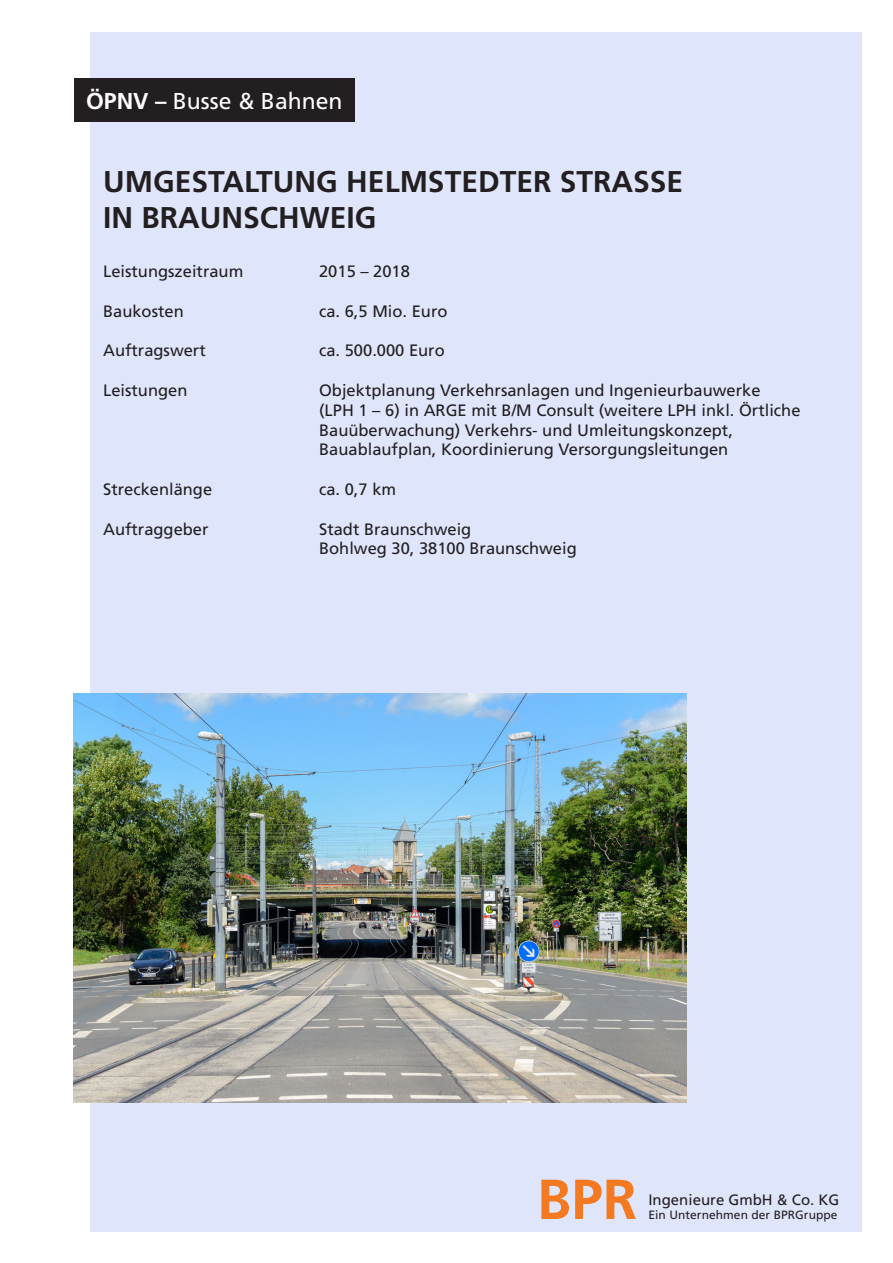
<style>
.page{position:relative;width:893px;height:1263px;background:#fff}
.page>*{position:absolute;margin:0;border:0;box-sizing:border-box;transform-origin:0 0}
.t1{font:700 56.25px "Frutiger LT Std";color:#f47921}
.t2{font:700 30px/36px "Frutiger LT Std";color:#231f20}
.t3{font:22.95px "Frutiger LT Std";color:#fff}
.t4{font:16.5px/19.8px "Frutiger LT Std";color:#231f20}
.t5{font:15px "Frutiger LT Std";color:#231f20}
.t6{font:12px "Frutiger LT Std";letter-spacing:.005em;color:#231f20}
.s1{font-weight:700}
</style>
<div class="page">
<div style="left:90px;top:32px;width:771px;height:1200px;background:#dfe6fc"></div>
<div style="left:74px;top:79px;width:281px;height:43px;background:#231f20"></div>
<img style="left:74px;top:693px;width:612px;height:409px">
<p class="t3" style="left:86px;top:88px;width:258px"><span class="s1">ÖPNV –</span> Busse &amp; Bahnen</p>
<p class="t2" style="left:103px;top:163px;width:581px">UMGESTALTUNG HELMSTEDTER STRASSE<br>IN BRAUNSCHWEIG</p>
<p class="t4" style="left:103px;top:262px;width:142px">Leistungszeitraum</p>
<p class="t4" style="left:319px;top:262px;width:92px">2015 – 2018</p>
<p class="t4" style="left:103px;top:301px;width:82px">Baukosten</p>
<p class="t4" style="left:319px;top:301px;width:130px">ca. 6,5 Mio. Euro</p>
<p class="t4" style="left:103px;top:341px;width:104px">Auftragswert</p>
<p class="t4" style="left:319px;top:341px;width:127px">ca. 500.000 Euro</p>
<p class="t4" style="left:103px;top:380px;width:86px">Leistungen</p>
<p class="t4" style="left:319px;top:380px;width:483px">Objektplanung Verkehrsanlagen und Ingenieurbauwerke<br>(LPH 1 – 6) in ARGE mit B/M Consult (weitere LPH inkl. Örtliche Bauüberwachung) Verkehrs- und Umleitungskonzept, Bauablaufplan, Koordinierung Versorgungsleitungen</p>
<p class="t4" style="left:103px;top:479px;width:111px">Streckenlänge</p>
<p class="t4" style="left:319px;top:479px;width:79px">ca. 0,7 km</p>
<p class="t4" style="left:103px;top:519px;width:107px">Auftraggeber</p>
<p class="t4" style="left:319px;top:519px;width:259px">Stadt Braunschweig<br>Bohlweg 30, 38100 Braunschweig</p>
<p class="t1" style="left:537px;top:1166px;width:102px">BPR</p>
<p class="t5" style="left:648px;top:1191px;width:192px">Ingenieure GmbH &amp; Co. KG</p>
<p class="t6" style="left:648px;top:1208px;width:191px">Ein Unternehmen der BPRGruppe</p>
</div>
